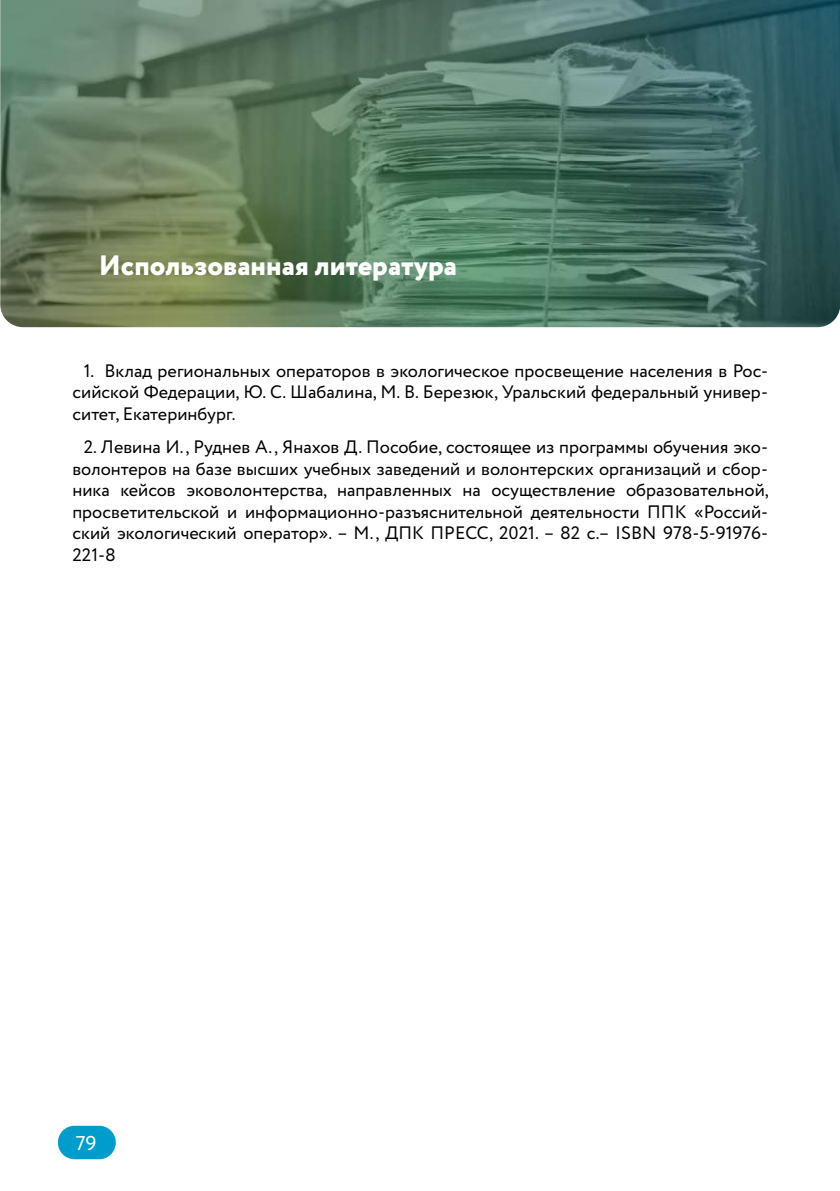
<style>
.page{position:relative;width:840px;height:1191px;background:#fff}
.page>*{position:absolute;margin:0;border:0;box-sizing:border-box;transform-origin:0 0}
.t1{font:800 28px "Circe";color:#fff}
.t2{font:20px "Circe";color:#fff}
.t3{font:18px/21.6px "Circe";color:#000;text-align:justify}
</style>
<div class="page">
<div style="left:59px;top:1126px;width:56px;height:32px;background:#009dcc;border-radius:16px"></div>
<div style="left:58px;top:1125px;width:58px;height:34px;border:2px solid #009dcc;border-radius:16px"></div>
<img style="left:0;top:0;width:839px;height:327px">
<h1 class="t1" style="left:99px;top:247px;width:359px">Использованная литература</h1>
<p class="t3" style="left:72px;top:360px;width:697px;text-indent:11px">1. Вклад региональных операторов в экологическое просвещение населения в Рос&shy;сийской Федерации, Ю. С. Шабалина, М. В. Березюк, Уральский федеральный универ&shy;ситет, Екатеринбург.</p>
<p class="t3" style="left:72px;top:437px;width:697px;text-indent:11px">2. Левина И., Руднев А., Янахов Д. Пособие, состоящее из программы обучения эко&shy;волонтеров на базе высших учебных заведений и волонтерских организаций и сбор&shy;ника кейсов эковолонтерства, направленных на осуществление образовательной, просветительской и информационно-разъяснительной деятельности ППК «Россий&shy;ский экологический оператор». – М., ДПК ПРЕСС, 2021. – 82 с.– ISBN 978-5-91976- 221-8</p>
<p class="t2" style="left:76px;top:1129px;width:22px">79</p>
</div>
